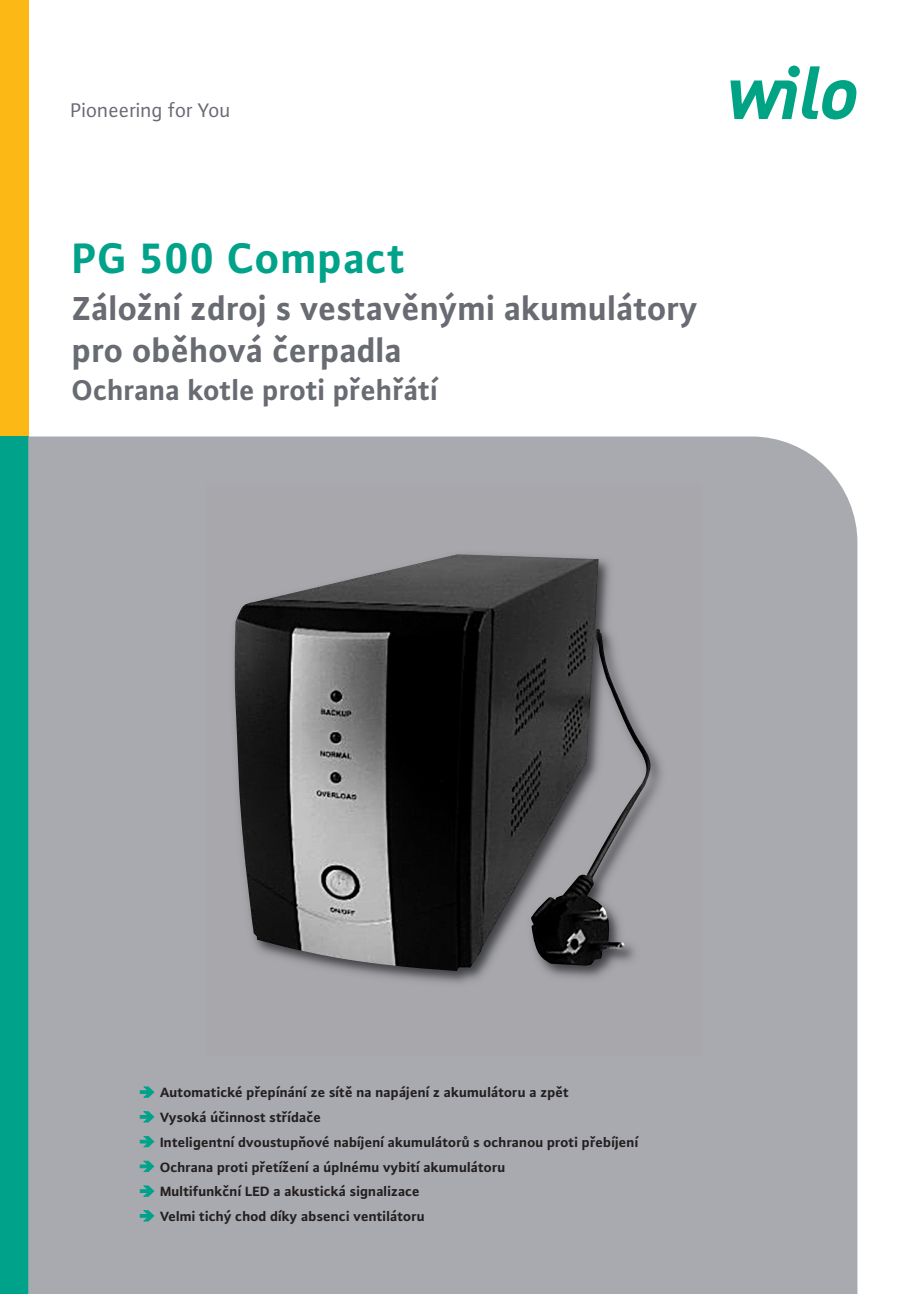
<style>
.page{position:relative;width:924px;height:1294px;background:#fff}
.page>*{position:absolute;margin:0;border:0;box-sizing:border-box;transform-origin:0 0}
.t1{font:700 45px "WILO Plus Fam CETF";letter-spacing:.02em;color:#00a38a}
.t2{font:700 35.25px/42.3px "WILO Plus Fam CETF";letter-spacing:.005em;color:#696b73}
.t3{font:700 30px "WILO Plus Fam CETF";letter-spacing:.005em;color:#696b73}
.t4{font:21px "WILO Plus Fam CE";color:#696b73}
.t5{font:700 14.25px "WILO Plus Fam CETF";color:#231f20;scale:1.05 1}
.s1{color:#00a38a}
</style>
<div class="page">
<svg style="left:730px;top:66px;width:127px;height:53px"></svg>
<div style="left:788px;top:66px;width:12px;height:11px;background:#00a485;border-radius:50%"></div>
<div style="left:0;top:0;width:28px;height:436px;background:#fcb814"></div>
<div style="left:0;top:436px;width:28px;height:858px;background:#00a38a"></div>
<div style="left:28px;top:436px;width:829px;height:858px;background:#a8aab0"></div>
<div style="left:206px;top:485px;width:495px;height:570px;background:#a8a7ab"></div>
<img style="left:234px;top:554px;width:417px;height:417px">
<h3 class="t4" style="left:71px;top:98px;width:162px">Pioneering for You</h3>
<h1 class="t1" style="left:72px;top:230px;width:334px">PG 500 Compact</h1>
<h2 class="t2" style="left:72px;top:285px;width:627px">Záložní zdroj s vestavěnými akumulátory pro oběhová čerpadla</h2>
<h3 class="t3" style="left:72px;top:371px;width:367px">Ochrana kotle proti přehřátí</h3>
<p class="t5" style="left:139px;top:1084px;width:411px"><span class="s1">➔</span> Automatické přepínání ze sítě na napájení z akumulátoru a zpět</p>
<p class="t5" style="left:139px;top:1109px;width:175px"><span class="s1">➔</span> Vysoká účinnost střídače</p>
<p class="t5" style="left:139px;top:1133px;width:477px"><span class="s1">➔</span> Inteligentní dvoustupňové nabíjení akumulátorů s ochranou proti přebíjení</p>
<p class="t5" style="left:139px;top:1158px;width:351px"><span class="s1">➔</span> Ochrana proti přetížení a úplnému vybití akumulátoru</p>
<p class="t5" style="left:139px;top:1183px;width:269px"><span class="s1">➔</span> Multifunkční LED a akustická signalizace</p>
<p class="t5" style="left:139px;top:1208px;width:274px"><span class="s1">➔</span> Velmi tichý chod díky absenci ventilátoru</p>
</div>
